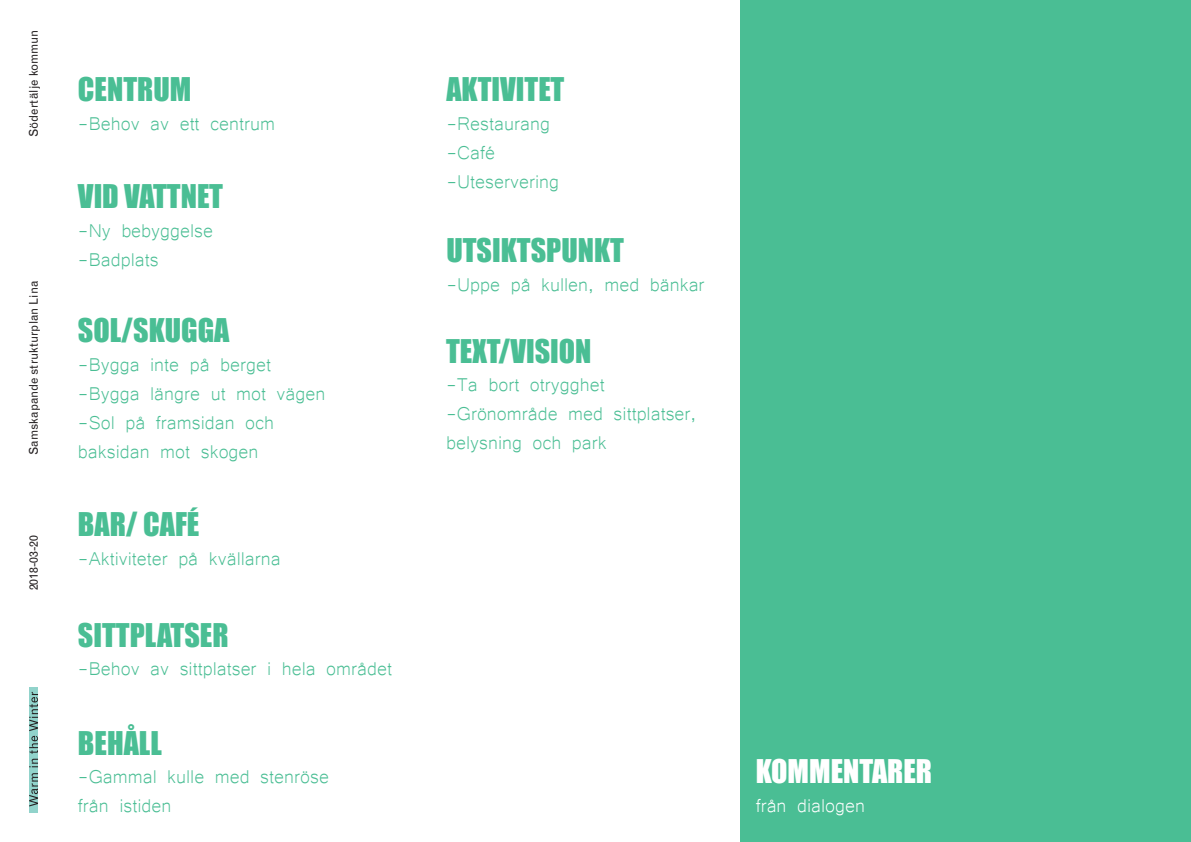
<style>
.page{position:relative;width:1191px;height:842px;background:#fff}
.page>*{position:absolute;margin:0;border:0;box-sizing:border-box;transform-origin:0 0}
.t1{font:30px "Impact";color:#4abe94}
.t2{font:30px "Impact";color:#fff}
.t3{font:24px/28.8px "Microsoft Yi Baiti";color:#4abe94}
.t4{font:24px "Microsoft Yi Baiti";color:#fff}
.t5{font:12px "Grotesque MT Std";color:#231f20}
</style>
<div class="page">
<div style="left:740px;top:0;width:451px;height:842px;background:#4abe94"></div>
<div style="left:29px;top:687px;width:9px;height:126px;background:#91d3cb"></div>
<svg style="left:29px;top:773px;width:9px;height:33px"></svg>
<svg style="left:29px;top:692px;width:9px;height:75px"></svg>
<p class="t5" style="left:27px;top:137px;width:108px;rotate:-90deg">Södertälje kommun</p>
<p class="t5" style="left:27px;top:455px;width:175px;rotate:-90deg">Samskapande strukturplan Lina</p>
<p class="t5" style="left:27px;top:590px;width:56px;rotate:-90deg">2018-03-20</p>
<p class="t1" style="left:78px;top:66px;width:115px">CENTRUM</p>
<p class="t3" style="left:78px;top:107px;width:198px">-Behov av ett centrum</p>
<p class="t1" style="left:78px;top:173px;width:146px">VID VATTNET</p>
<p class="t3" style="left:78px;top:214px;width:137px">-Ny bebyggelse</p>
<p class="t3" style="left:78px;top:243px;width:82px">-Badplats</p>
<p class="t1" style="left:78px;top:307px;width:153px">SOL/SKUGGA</p>
<p class="t3" style="left:78px;top:349px;width:195px">-Bygga inte på berget</p>
<p class="t3" style="left:78px;top:377px;width:249px">-Bygga längre ut mot vägen</p>
<p class="t3" style="left:78px;top:406px;width:198px">-Sol på framsidan och baksidan mot skogen</p>
<p class="t1" style="left:78px;top:501px;width:123px">BAR/ CAFÉ</p>
<p class="t3" style="left:78px;top:543px;width:204px">-Aktiviteter på kvällarna</p>
<p class="t1" style="left:78px;top:612px;width:152px">SITTPLATSER</p>
<p class="t3" style="left:78px;top:653px;width:315px">-Behov av sittplatser i hela området</p>
<p class="t1" style="left:78px;top:720px;width:85px">BEHÅLL</p>
<p class="t3" style="left:78px;top:761px;width:252px">-Gammal kulle med stenröse</p>
<p class="t3" style="left:78px;top:790px;width:95px">från istiden</p>
<p class="t1" style="left:446px;top:66px;width:119px">AKTIVITET</p>
<p class="t3" style="left:446px;top:107px;width:105px">-Restaurang</p>
<p class="t3" style="left:446px;top:136px;width:50px">-Café</p>
<p class="t3" style="left:446px;top:165px;width:114px">-Uteservering</p>
<p class="t1" style="left:446px;top:227px;width:179px">UTSIKTSPUNKT</p>
<p class="t3" style="left:446px;top:268px;width:260px">-Uppe på kullen, med bänkar</p>
<p class="t1" style="left:446px;top:327px;width:147px">TEXT/VISION</p>
<p class="t3" style="left:446px;top:369px;width:160px">-Ta bort otrygghet</p>
<p class="t3" style="left:446px;top:397px;width:252px">-Grönområde med sittplatser,</p>
<p class="t3" style="left:446px;top:426px;width:162px">belysning och park</p>
<p class="t2" style="left:755px;top:748px;width:178px">KOMMENTARER</p>
<p class="t4" style="left:755px;top:792px;width:111px">från dialogen</p>
</div>
